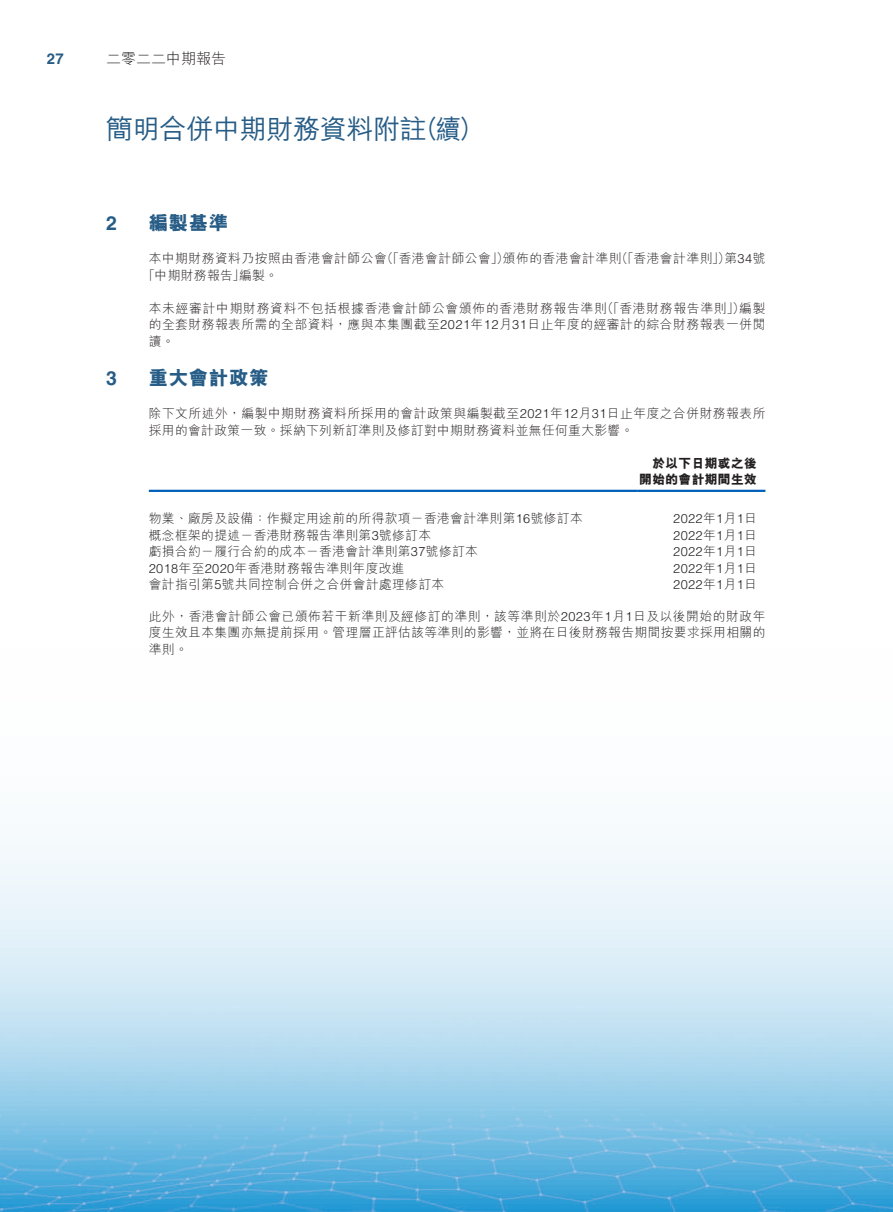
<style>
.page{position:relative;width:893px;height:1212px;background:#fff}
.page>*{position:absolute;margin:0;border:0;box-sizing:border-box;transform-origin:0 0}
.t1{font:500 27px "M Hei HK";letter-spacing:-.01em;color:#265c86}
.t2{font:500 27px "M Hei HK";letter-spacing:-.01em;color:#265c86;scale:.94 1}
.t3{font:800 19.5px "M Hei HK";letter-spacing:.03em;color:#265c86}
.t4{font:700 19.5px "Helvetica LT Std";color:#265c86}
.t5{font:300 15px "M Hei HK";color:#231f20}
.t6{font:700 15px "Helvetica LT Std";color:#265c86}
.t7{font:300 12.75px/16.5px "M Hei HK";letter-spacing:.03em;color:#231f20}
.t8{font:300 12.75px "Helvetica LT Std";letter-spacing:.03em;color:#231f20}
.t9{font:800 12.75px/16.5px "M Hei HK";letter-spacing:.03em;color:#231f20;text-align:right}
.t10{font:300 12.75px "M Hei HK";letter-spacing:.06em;color:#231f20}
.s1{font-family:"Helvetica LT Std"}
.s2{font-family:"M Hei HK"}
</style>
<div class="page">
<img style="left:0;top:489px;width:892px;height:723px">
<hr style="left:149px;top:490px;width:489px;height:2px;background:#005fb9">
<hr style="left:638px;top:490px;width:127px;height:2px;background:#005fb9">
<p class="t6" style="left:47px;top:49px;width:18px">27</p>
<p class="t5" style="left:106px;top:51px;width:121px">二零二二中期報告</p>
<h1 class="t1" style="left:106px;top:109px;width:322px">簡明合併中期財務資料附註</h1>
<h1 class="t2" style="left:413px;top:109px;width:77px">（續(</h1>
<h2 class="t4" style="left:106px;top:211px;width:12px">2</h2>
<h2 class="t4" style="left:106px;top:367px;width:12px">3</h2>
<h2 class="t3" style="left:149px;top:213px;width:81px">編製基準</h2>
<p class="t7" style="left:239px;top:250px;width:149px;text-indent:-90px">本中期財務資料乃按照由香港會計師公會編製。</p>
<p class="t7" style="left:381px;top:250px;width:129px">（「香港會計師公會」）</p>
<p class="t7" style="left:616px;top:250px;width:116px">（「香港會計準則」）</p>
<p class="t7" style="left:503px;top:250px;width:120px">頒佈的香港會計準則</p>
<p class="t7" style="left:724px;top:250px;width:43px">第<span class="s1">34</span>號</p>
<p class="t7" style="left:143px;top:266px;width:104px">「中期財務報告」</p>
<p class="t7" style="left:149px;top:299px;width:618px">本未經審計中期財務資料不包括根據香港會計師公會頒佈的香港財務報告準則<br>的全套財務報表所需的全部資料，應與本集團截至<span class="s1">2021</span>年<span class="s1">12</span>月<span class="s1">31</span>日止年度的經審計的綜合財務報表一併閱讀。</p>
<h2 class="t3" style="left:149px;top:368px;width:121px">重大會計政策</h2>
<p class="t10" style="left:601px;top:301px;width:145px">（「香港財務報告準則」）</p>
<p class="t7" style="left:739px;top:299px;width:28px">編製</p>
<p class="t7" style="left:149px;top:405px;width:618px">除下文所述外，編製中期財務資料所採用的會計政策與編製截至<span class="s1">2021</span>年<span class="s1">12</span>月<span class="s1">31</span>日止年度之合併財務報表所採用的會計政策一致。採納下列新訂準則及修訂對中期財務資料並無任何重大影響。</p>
<p class="t9" style="left:639px;top:455px;width:119px">於以下日期或之後開始的會計期間生效</p>
<p class="t8" style="left:673px;top:511px;width:85px">2022<span class="s2">年 月</span>1 <span class="s2">日</span>1</p>
<p class="t7" style="left:149px;top:510px;width:435px">物業、廠房及設備：作擬定用途前的所得款項－香港會計準則第<span class="s1">16</span>號修訂本</p>
<p class="t7" style="left:149px;top:527px;width:284px">概念框架的提述－香港財務報告準則第<span class="s1">3</span>號修訂本</p>
<p class="t8" style="left:673px;top:527px;width:85px">2022<span class="s2">年 月</span>1 <span class="s2">日</span>1</p>
<p class="t7" style="left:149px;top:543px;width:331px">虧損合約－履行合約的成本－香港會計準則第<span class="s1">37</span>號修訂本</p>
<p class="t8" style="left:673px;top:544px;width:85px">2022<span class="s2">年 月</span>1 <span class="s2">日</span>1</p>
<p class="t7" style="left:149px;top:560px;width:257px"><span class="s1">2018</span>年至<span class="s1">2020</span>年香港財務報告準則年度改進</p>
<p class="t8" style="left:673px;top:560px;width:85px">2022<span class="s2">年 月</span>1 <span class="s2">日</span>1</p>
<p class="t7" style="left:149px;top:576px;width:297px">會計指引第<span class="s1">5</span>號共同控制合併之合併會計處理修訂本</p>
<p class="t7" style="left:149px;top:608px;width:618px;text-align:justify">此外，香港會計師公會已頒佈若干新準則及經修訂的準則，該等準則於<span class="s1">2023</span>年 月<span class="s1">1 1</span>日及以後開始的財政年度生效且本集團亦無提前採用。管理層正評估該等準則的影響，並將在日後財務報告期間按要求採用相關的準則。</p>
<p class="t8" style="left:673px;top:577px;width:85px">2022<span class="s2">年 月</span>1 <span class="s2">日</span>1</p>
</div>
